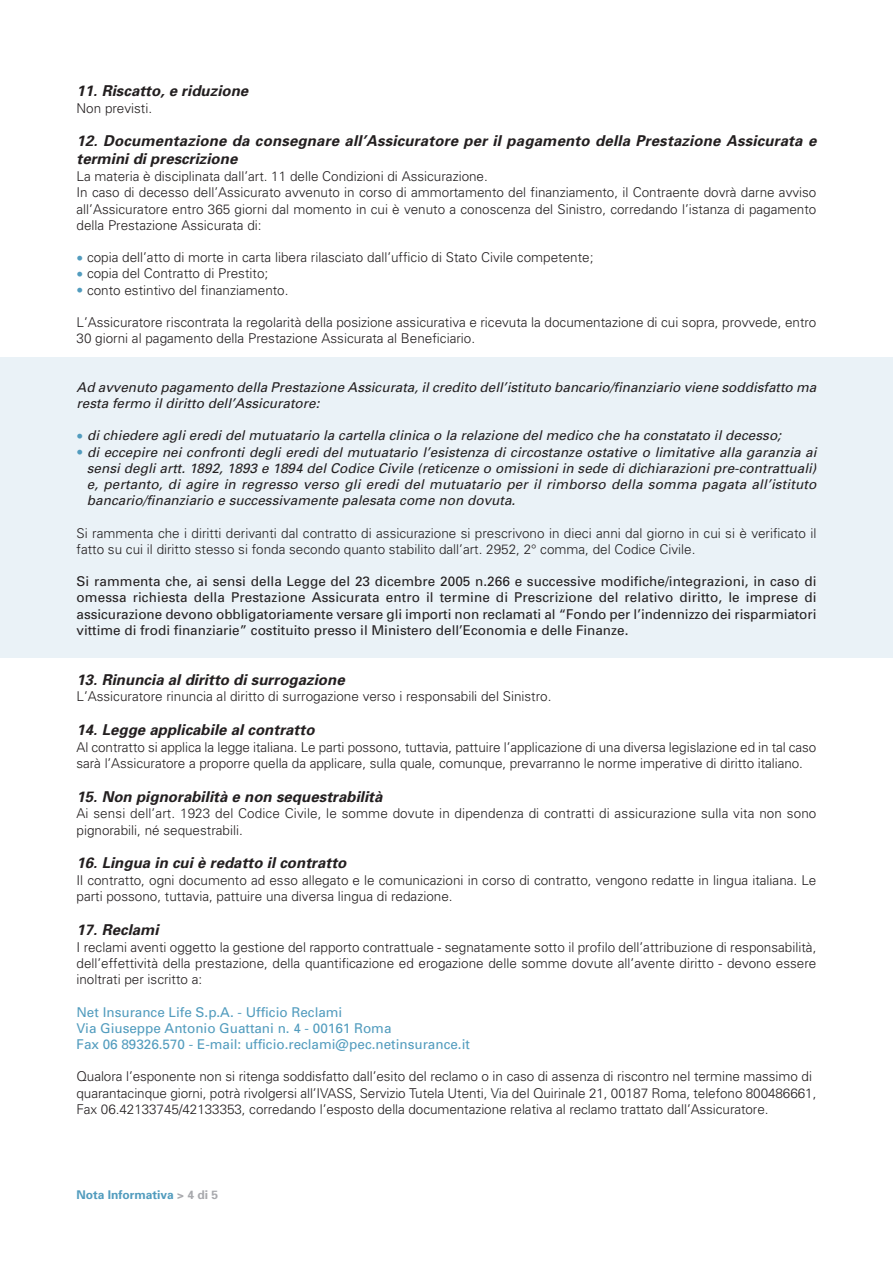
<style>
.page{position:relative;width:893px;height:1263px;background:#fff}
.page>*{position:absolute;margin:0;border:0;box-sizing:border-box;transform-origin:0 0}
.t1{font:italic 700 15px/18px "Univers";letter-spacing:.005em;color:#231f20}
.t2{font:300 13.5px/16.2px "Univers";color:#231f20}
.t3{font:italic 13.5px/16.2px "Univers";color:#231f20}
.t4{font:13.5px/16.2px "Univers";color:#231f20;text-align:justify}
.t5{font:13.5px/16.2px "Univers";color:#529cbe}
.t6{font:700 12px "Univers";color:#529cbe}
.s1{color:#529cbe}
.s2{font-weight:300;font-style:normal;color:#529cbe}
.s3{color:#a8a9ad}
</style>
<div class="page">
<div style="left:0;top:358px;width:893px;height:300px;background:#eaf2f7"></div>
<p class="t1" style="left:77px;top:83px;width:173px">11. Riscatto, e riduzione</p>
<p class="t2" style="left:77px;top:101px;width:77px">Non previsti.</p>
<p class="t1" style="left:77px;top:133px;width:741px">12. Documentazione da consegnare all’Assicuratore per il pagamento della Prestazione Assicurata e termini di prescrizione</p>
<p class="t2" style="left:77px;top:170px;width:741px">La materia è disciplinata dall’art. 11 delle Condizioni di Assicurazione.<br>In caso di decesso dell’Assicurato avvenuto in corso di ammortamento del finanziamento, il Contraente dovrà darne avviso all’Assicuratore entro 365 giorni dal momento in cui è venuto a conoscenza del Sinistro, corredando l’istanza di pagamento della Prestazione Assicurata di:</p>
<p class="t2" style="left:77px;top:251px;width:518px"><span class="s1">•</span> copia dell’atto di morte in carta libera rilasciato dall’ufficio di Stato Civile competente;</p>
<p class="t2" style="left:77px;top:267px;width:193px"><span class="s1">•</span> copia del Contratto di Prestito;</p>
<p class="t2" style="left:77px;top:283px;width:214px"><span class="s1">•</span> conto estintivo del finanziamento.</p>
<p class="t2" style="left:77px;top:315px;width:741px">L’Assicuratore riscontrata la regolarità della posizione assicurativa e ricevuta la documentazione di cui sopra, provvede, entro<br>30 giorni al pagamento della Prestazione Assicurata al Beneficiario.</p>
<p class="t3" style="left:77px;top:380px;width:741px">Ad avvenuto pagamento della Prestazione Assicurata, il credito dell’istituto bancario/finanziario viene soddisfatto ma resta fermo il diritto dell’Assicuratore:</p>
<p class="t3" style="left:77px;top:429px;width:706px"><span class="s2">•</span> di chiedere agli eredi del mutuatario la cartella clinica o la relazione del medico che ha constatato il decesso;</p>
<p class="t3" style="left:87px;top:445px;width:731px;text-align:justify;text-indent:-10px"><span class="s2">•</span> di eccepire nei confronti degli eredi del mutuatario l’esistenza di circostanze ostative o limitative alla garanzia ai sensi degli artt. 1892, 1893 e 1894 del Codice Civile (reticenze o omissioni in sede di dichiarazioni pre-contrattuali) e, pertanto, di agire in regresso verso gli eredi del mutuatario per il rimborso della somma pagata all’istituto bancario/finanziario e successivamente palesata come non dovuta.</p>
<p class="t2" style="left:77px;top:526px;width:741px">Si rammenta che i diritti derivanti dal contratto di assicurazione si prescrivono in dieci anni dal giorno in cui si è verificato il fatto su cui il diritto stesso si fonda secondo quanto stabilito dall’art. 2952, 2° comma, del Codice Civile.</p>
<p class="t4" style="left:77px;top:575px;width:741px">Si rammenta che, ai sensi della Legge del 23 dicembre 2005 n.266 e successive modifiche/integrazioni, in caso di omessa richiesta della Prestazione Assicurata entro il termine di Prescrizione del relativo diritto, le imprese di assicurazione devono obbligatoriamente versare gli importi non reclamati al “Fondo per l’indennizzo dei risparmiatori vittime di frodi finanziarie” costituito presso il Ministero dell’Economia e delle Finanze.</p>
<p class="t1" style="left:77px;top:671px;width:270px">13. Rinuncia al diritto di surrogazione</p>
<p class="t2" style="left:77px;top:690px;width:476px">L’Assicuratore rinuncia al diritto di surrogazione verso i responsabili del Sinistro.</p>
<p class="t1" style="left:77px;top:722px;width:239px">14. Legge applicabile al contratto</p>
<p class="t2" style="left:77px;top:740px;width:741px">Al contratto si applica la legge italiana. Le parti possono, tuttavia, pattuire l’applicazione di una diversa legislazione ed in tal caso sarà l’Assicuratore a proporre quella da applicare, sulla quale, comunque, prevarranno le norme imperative di diritto italiano.</p>
<p class="t1" style="left:77px;top:788px;width:307px">15. Non pignorabilità e non sequestrabilità</p>
<p class="t2" style="left:77px;top:807px;width:741px">Ai sensi dell’art. 1923 del Codice Civile, le somme dovute in dipendenza di contratti di assicurazione sulla vita non sono pignorabili, né sequestrabili.</p>
<p class="t1" style="left:77px;top:855px;width:271px">16. Lingua in cui è redatto il contratto</p>
<p class="t2" style="left:77px;top:873px;width:741px">Il contratto, ogni documento ad esso allegato e le comunicazioni in corso di contratto, vengono redatte in lingua italiana. Le parti possono, tuttavia, pattuire una diversa lingua di redazione.</p>
<p class="t1" style="left:77px;top:922px;width:84px">17. Reclami</p>
<p class="t2" style="left:76px;top:940px;width:741px;text-align:justify">I reclami aventi oggetto la gestione del rapporto contrattuale - segnatamente sotto il profilo dell’attribuzione di responsabilità, dell’effettività della prestazione, della quantificazione ed erogazione delle somme dovute all’avente diritto - devono essere inoltrati per iscritto a:</p>
<p class="t5" style="left:76px;top:1005px;width:395px">Net Insurance Life S.p.A. - Ufficio Reclami<br>Via Giuseppe Antonio Guattani n. 4 - 00161 Roma<br>Fax 06 89326.570 - E-mail: ufficio.reclami@pec.netinsurance.it</p>
<p class="t2" style="left:76px;top:1070px;width:741px">Qualora l’esponente non si ritenga soddisfatto dall’esito del reclamo o in caso di assenza di riscontro nel termine massimo di quarantacinque giorni, potrà rivolgersi all’IVASS, Servizio Tutela Utenti, Via del Quirinale 21, 00187 Roma, telefono 800486661,<br>Fax 06.42133745/42133353, corredando l’esposto della documentazione relativa al reclamo trattato dall’Assicuratore.</p>
<p class="t6" style="left:77px;top:1191px;width:143px">Nota Informativa <span class="s3">&gt; 4 di 5</span></p>
</div>
